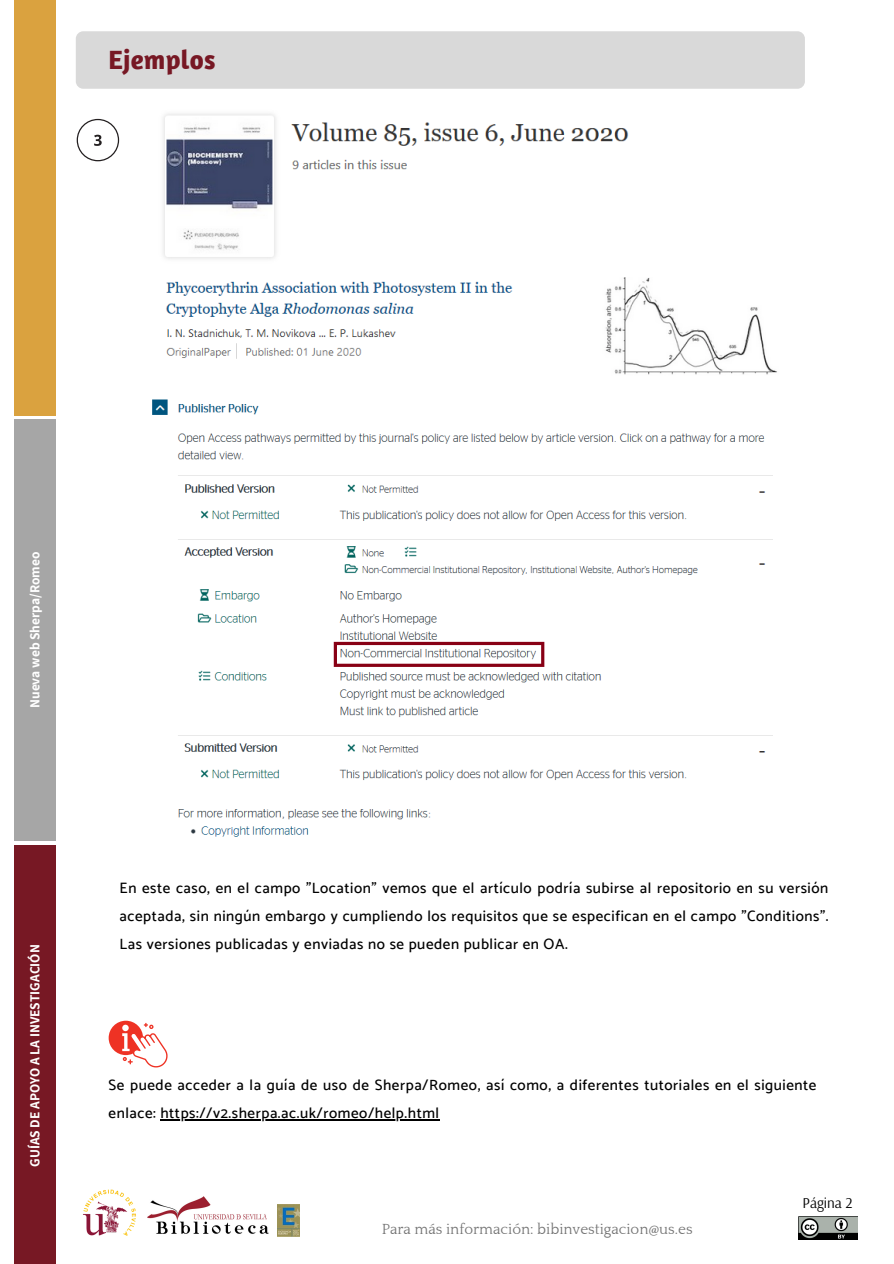
<style>
.page{position:relative;width:894px;height:1264px;background:#fff}
.page>*{position:absolute;margin:0;border:0;box-sizing:border-box;transform-origin:0 0}
.t1{font:700 27px "Amaranth";letter-spacing:.01em;color:#771824}
.t2{font:500 15px/28.2px "Catamaran";letter-spacing:.04em;color:#000;text-align:justify}
.t3{font:15px "Quattrocento";color:#737373}
.t4{font:15px "Arsenal";color:#000}
.t5{font:700 13.5px "Assistant";color:#fff}
</style>
<div class="page">
<div style="left:14px;top:0;width:42px;height:416px;background:#daa23f"></div>
<div style="left:14px;top:419px;width:42px;height:422px;background:#a6a6a6"></div>
<div style="left:14px;top:844px;width:42px;height:419px;background:#771824"></div>
<img style="left:148px;top:1196px;width:120px;height:38px">
<img style="left:277px;top:1204px;width:22px;height:32px">
<img style="left:798px;top:1216px;width:59px;height:23px">
<img style="left:83px;top:1189px;width:53px;height:47px">
<div style="left:76px;top:31px;width:728px;height:58px;background:#d9d9d9;border-radius:7px"></div>
<svg style="left:77px;top:119px;width:42px;height:42px"></svg>
<img style="left:163px;top:113px;width:614px;height:262px">
<img style="left:152px;top:399px;width:620px;height:438px">
<div style="left:109px;top:1020px;width:34px;height:35px;background:#ee3224;border-radius:50%"></div>
<svg style="left:122px;top:1023px;width:46px;height:45px"></svg>
<hr style="left:160px;top:1119px;width:279px;height:1px;background:#000">
<h1 class="t1" style="left:108px;top:43px;width:109px">Ejemplos</h1>
<p class="t5" style="left:26px;top:708px;width:158px;rotate:-90deg">Nueva web Sherpa/Romeo</p>
<p class="t5" style="left:26px;top:1166px;width:224px;rotate:-90deg">GUÍAS DE APOYO A LA INVESTIGACIÓN</p>
<p class="t2" style="left:120px;top:873px;width:710px">En este caso, en el campo "Location" vemos que el artículo podría subirse al repositorio en su versión aceptada, sin ningún embargo y cumpliendo los requisitos que se especifican en el campo "Conditions".<br>Las versiones publicadas y enviadas no se pueden publicar en OA.</p>
<p class="t2" style="left:108px;top:1070px;width:709px">Se puede acceder a la guía de uso de Sherpa/Romeo, así como, a diferentes tutoriales en el siguiente enlace: https://v2.sherpa.ac.uk/romeo/help.html</p>
<p class="t3" style="left:382px;top:1221px;width:312px">Para más información: bibinvestigacion@us.es</p>
<p class="t4" style="left:802px;top:1193px;width:52px">Página 2</p>
</div>
